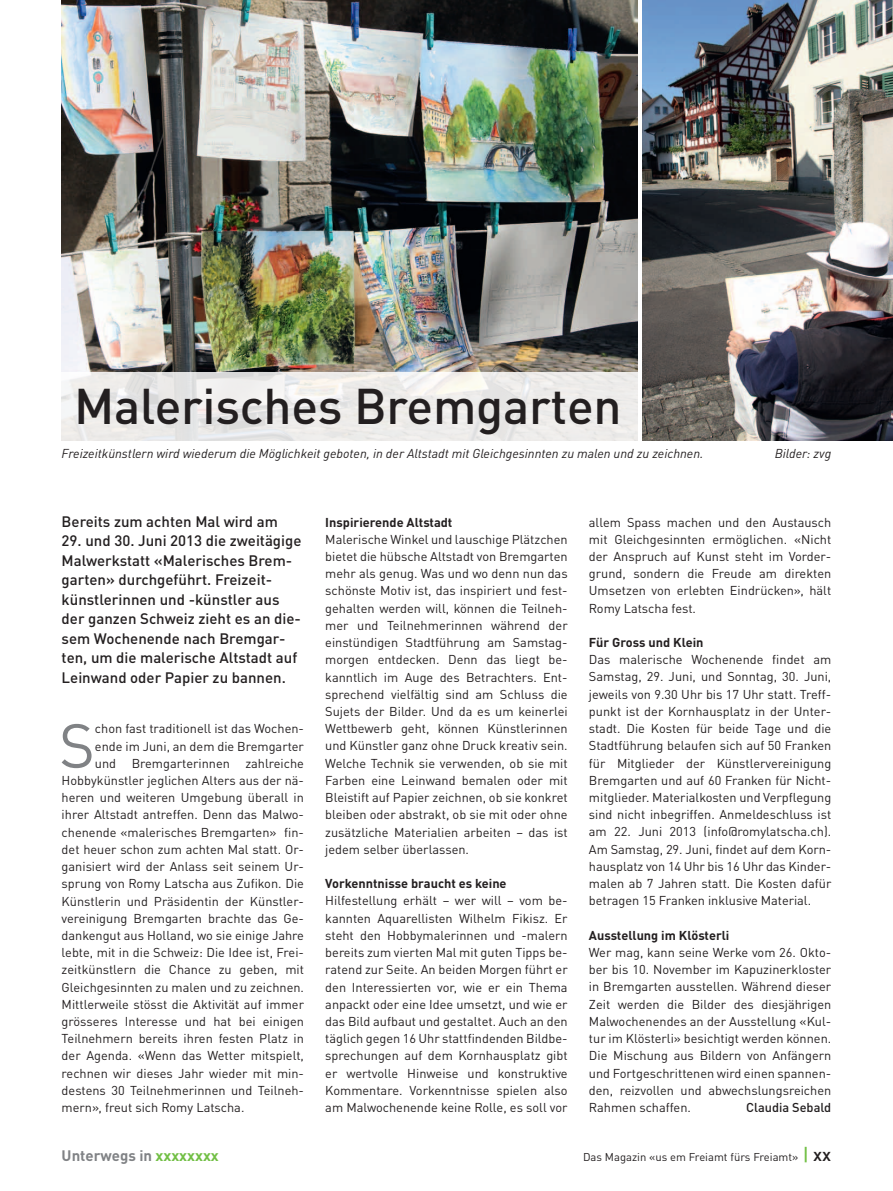
<style>
.page{position:relative;width:893px;height:1191px;background:#fff}
.page>*{position:absolute;margin:0;border:0;box-sizing:border-box;transform-origin:0 0}
.t1{font:61.05px "DINOT";color:#808285}
.t2{font:500 49.5px "DINOT";letter-spacing:-.005em;color:#231f20}
.t3{font:500 15px/19.5px "DINOT";color:#231f20}
.t4{font:700 15px "DINOT";color:#808285}
.t5{font:12.75px/17.2px "DINOT";color:#231f20;text-align:justify}
.t6{font:italic 12.75px "DINOT";color:#231f20}
.t7{font:700 12.75px "DINOT";color:#231f20}
.t8{font:500 12.75px "DINOT";color:#231f20}
.t9{font:11.25px "DINOT";color:#231f20}
.s1{color:#71bf44}
.s2{font-weight:500;font-size:18px;color:#71bf44}
.s3{font-weight:500;font-size:18px}
</style>
<div class="page">
<img style="left:62px;top:0;width:576px;height:372px">
<img style="left:642px;top:0;width:251px;height:440px">
<svg style="left:62px;top:372px;width:576px;height:68px;background:#ebeae9"></svg>
<h2 class="t2" style="left:74px;top:374px;width:549px">Malerisches Bremgarten</h2>
<p class="t6" style="left:62px;top:445px;width:643px">Freizeitkünstlern wird wiederum die Möglichkeit geboten, in der Altstadt mit Gleichgesinnten zu malen und zu zeichnen.</p>
<p class="t6" style="left:775px;top:445px;width:58px">Bilder: zvg</p>
<p class="t3" style="left:62px;top:511px;width:218px">Bereits zum achten Mal wird am</p>
<p class="t3" style="left:62px;top:530px;width:241px">29. und 30. Juni 2013 die zweitägige Malwerkstatt «Malerisches Brem&shy;garten» durchgeführt. Freizeit&shy;künstlerinnen und -künstler aus der ganzen Schweiz zieht es an die&shy;sem Wochenende nach Bremgar&shy;ten, um die malerische Altstadt auf Leinwand oder Papier zu bannen.</p>
<h1 class="t1" style="left:59px;top:707px;width:37px">S</h1>
<p class="t5" style="left:95px;top:720px;width:211px">chon fast traditionell ist das Wochen-</p>
<p class="t5" style="left:95px;top:737px;width:211px">ende im Juni, an dem die Bremgarter</p>
<p class="t5" style="left:95px;top:754px;width:211px">und Bremgarterinnen zahlreiche</p>
<p class="t5" style="left:62px;top:771px;width:244px">Hobbykünstler jeglichen Alters aus der nä-</p>
<p class="t5" style="left:62px;top:788px;width:244px">heren und weiteren Umgebung überall in</p>
<p class="t5" style="left:62px;top:806px;width:244px">ihrer Altstadt antreffen. Denn das Malwo-</p>
<p class="t5" style="left:62px;top:823px;width:244px">chenende «malerisches Bremgarten» fin-</p>
<p class="t5" style="left:62px;top:840px;width:244px">det heuer schon zum achten Mal statt. Or-</p>
<p class="t5" style="left:62px;top:857px;width:244px">ganisiert wird der Anlass seit seinem Ur-</p>
<p class="t5" style="left:62px;top:875px;width:244px">sprung von Romy Latscha aus Zufikon. Die</p>
<p class="t5" style="left:62px;top:892px;width:244px">Künstlerin und Präsidentin der Künstler-</p>
<p class="t5" style="left:62px;top:909px;width:244px">vereinigung Bremgarten brachte das Ge-</p>
<p class="t5" style="left:62px;top:926px;width:244px">dankengut aus Holland, wo sie einige Jahre</p>
<p class="t5" style="left:62px;top:943px;width:244px">lebte, mit in die Schweiz: Die Idee ist, Frei-</p>
<p class="t5" style="left:62px;top:961px;width:244px">zeitkünstlern die Chance zu geben, mit</p>
<p class="t5" style="left:62px;top:978px;width:244px">Gleichgesinnten zu malen und zu zeichnen.</p>
<p class="t5" style="left:62px;top:995px;width:244px">Mittlerweile stösst die Aktivität auf immer</p>
<p class="t5" style="left:62px;top:1012px;width:244px">grösseres Interesse und hat bei einigen</p>
<p class="t5" style="left:62px;top:1029px;width:244px">Teilnehmern bereits ihren festen Platz in</p>
<p class="t5" style="left:62px;top:1047px;width:244px">der Agenda. «Wenn das Wetter mitspielt,</p>
<p class="t5" style="left:62px;top:1064px;width:244px">rechnen wir dieses Jahr wieder mit min-</p>
<p class="t5" style="left:62px;top:1081px;width:244px">destens 30 Teilnehmerinnen und Teilneh-</p>
<p class="t5" style="left:62px;top:1098px;width:184px">mern», freut sich Romy Latscha.</p>
<p class="t7" style="left:325px;top:513px;width:129px">Inspirierende Altstadt</p>
<p class="t5" style="left:325px;top:530px;width:244px">Malerische Winkel und lauschige Plätzchen bietet die hübsche Altstadt von Bremgarten mehr als genug. Was und wo denn nun das schönste Motiv ist, das inspiriert und fest&shy;gehalten werden will, können die Teilneh&shy;mer und Teilnehmerinnen während der einstündigen Stadtführung am Samstag&shy;morgen entdecken. Denn das liegt be&shy;kanntlich im Auge des Betrachters. Ent&shy;sprechend vielfältig sind am Schluss die Sujets der Bilder. Und da es um keinerlei Wettbewerb geht, können Künstlerinnen und Künstler ganz ohne Druck kreativ sein.<br>Welche Technik sie verwenden, ob sie mit Farben eine Leinwand bemalen oder mit Bleistift auf Papier zeichnen, ob sie konkret bleiben oder abstrakt, ob sie mit oder ohne zusätzliche Materialien arbeiten – das ist jedem selber überlassen.</p>
<p class="t7" style="left:325px;top:875px;width:183px">Vorkenntnisse braucht es keine</p>
<p class="t5" style="left:325px;top:892px;width:244px">Hilfestellung erhält – wer will – vom be&shy;kannten Aquarellisten Wilhelm Fikisz. Er steht den Hobbymalerinnen und -malern bereits zum vierten Mal mit guten Tipps be&shy;ratend zur Seite. An beiden Morgen führt er den Interessierten vor, wie er ein Thema anpackt oder eine Idee umsetzt, und wie er das Bild aufbaut und gestaltet. Auch an den täglich gegen 16 Uhr stattfindenden Bildbe&shy;sprechungen auf dem Kornhausplatz gibt er wertvolle Hinweise und konstruktive Kommentare. Vorkenntnisse spielen also am Malwochenende keine Rolle, es soll vor</p>
<p class="t5" style="left:589px;top:513px;width:244px">allem Spass machen und den Austausch mit Gleichgesinnten ermöglichen. «Nicht der Anspruch auf Kunst steht im Vorder&shy;grund, sondern die Freude am direkten Umsetzen von erlebten Eindrücken», hält Romy Latscha fest.</p>
<p class="t7" style="left:589px;top:634px;width:116px">Für Gross und Klein</p>
<p class="t5" style="left:589px;top:651px;width:244px">Das malerische Wochenende findet am Samstag, 29. Juni, und Sonntag, 30. Juni, jeweils von 9.30 Uhr bis 17 Uhr statt. Treff&shy;punkt ist der Kornhausplatz in der Unter&shy;stadt. Die Kosten für beide Tage und die Stadtführung belaufen sich auf 50 Franken für Mitglieder der Künstlervereinigung Bremgarten und auf 60 Franken für Nicht&shy;mitglieder. Materialkosten und Verpflegung sind nicht inbegriffen. Anmeldeschluss ist am 22. Juni 2013 (info@romylatscha.ch).<br>Am Samstag, 29. Juni, findet auf dem Korn&shy;hausplatz von 14 Uhr bis 16 Uhr das Kinder&shy;malen ab 7 Jahren statt. Die Kosten dafür betragen 15 Franken inklusive Material.</p>
<p class="t7" style="left:589px;top:926px;width:142px">Ausstellung im Klösterli</p>
<p class="t5" style="left:589px;top:943px;width:244px">Wer mag, kann seine Werke vom 26. Okto&shy;ber bis 10. November im Kapuzinerkloster in Bremgarten ausstellen. Während dieser Zeit werden die Bilder des diesjährigen Malwochenendes an der Ausstellung «Kul&shy;tur im Klösterli» besichtigt werden können.<br>Die Mischung aus Bildern von Anfängern und Fortgeschrittenen wird einen spannen&shy;den, reizvollen und abwechslungsreichen Rahmen schaffen.</p>
<p class="t8" style="left:746px;top:1099px;width:87px">Claudia Sebald</p>
<p class="t4" style="left:62px;top:1146px;width:159px">Unterwegs in <span class="s1">xxxxxxxx</span></p>
<p class="t9" style="left:583px;top:1150px;width:250px">Das Magazin «us em Freiamt fürs Freiamt» <span class="s2">|</span> <span class="s3">xx</span></p>
</div>
